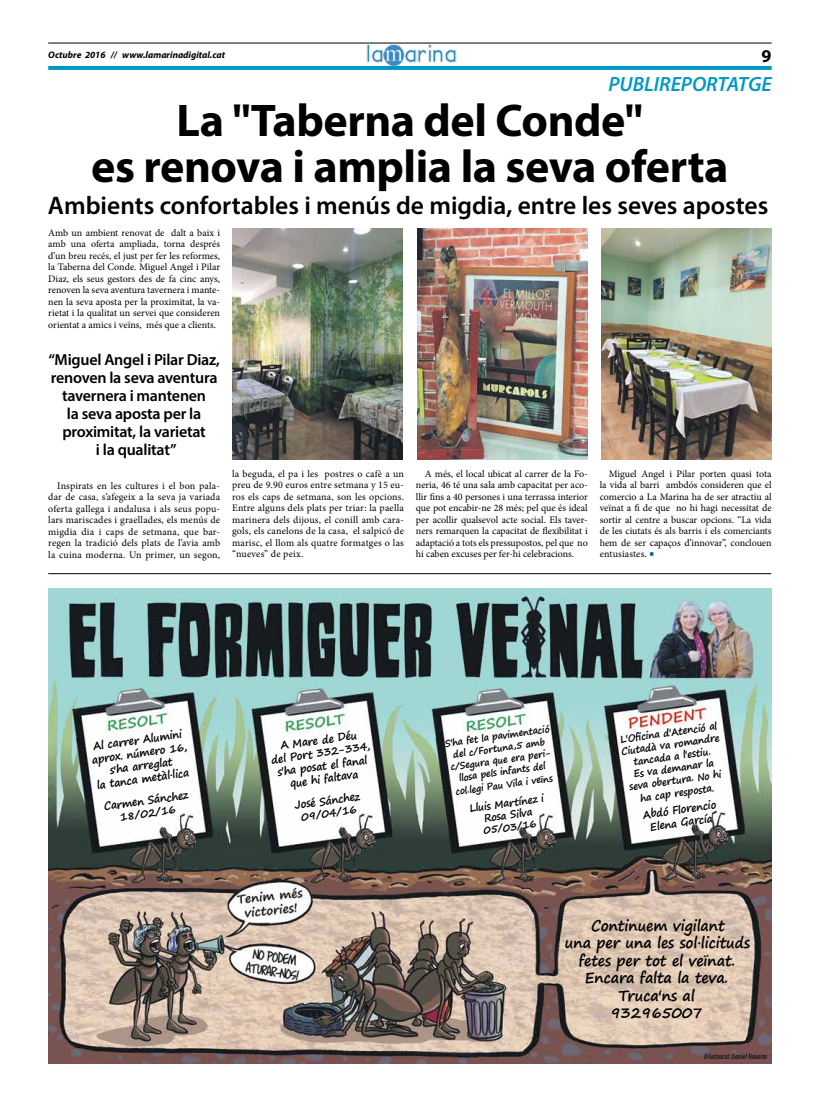
<style>
.page{position:relative;width:820px;height:1106px;background:#fff}
.page>*{position:absolute;margin:0;border:0;box-sizing:border-box;transform-origin:0 0}
.t1{font:700 46px/46px "Myriad Pro";letter-spacing:-.01em;color:#000;text-align:center}
.t2{font:600 25.5px "Myriad Pro";color:#000}
.t3{font:italic 600 20.7px "Myriad Pro";color:#0099c5}
.t4{font:700 18px "Myriad Pro";color:#000}
.t5{font:600 16px/18px "Myriad Pro";letter-spacing:-.015em;color:#000;text-align:center}
.t6{font:700 15px/17.5px "Segoe Print";letter-spacing:-.01em;color:#000;text-align:center;scale:.95 1}
.t7{font:700 11px/13px "Segoe Print";color:#000;text-align:center;scale:.95 1}
.t8{font:700 10.8px/13px "Segoe Print";color:#000;text-align:center;scale:.95 1}
.t9{font:700 10.5px/12px "Segoe Print";color:#000;text-align:center;scale:.95 1}
.t10{font:10px/11.5px "Minion Pro";color:#000;text-align:justify}
.t11{font:700 10px/12px "Segoe Print";color:#000;text-align:center;scale:.95 1}
.t12{font:700 9.5px/12px "Segoe Print";color:#000;text-align:center;scale:.95 1}
.t13{font:italic 700 9.5px "Myriad Pro";color:#000}
.t14{font:italic condensed 8px "Myriad Pro";color:#000}
.s1{font-size:12px;color:#005f8c}
</style>
<div class="page">
<hr style="left:48px;top:43px;width:723px;height:1px;background:#000">
<img style="left:366px;top:42px;width:90px;height:24px">
<svg style="left:48px;top:66px;width:723px;height:4px;background:#049ac6"></svg>
<hr style="left:48px;top:573px;width:722px;height:1px;background:#000">
<img style="left:48px;top:588px;width:723px;height:475px">
<img style="left:232px;top:228px;width:171px;height:231px">
<img style="left:417px;top:228px;width:170px;height:231px">
<img style="left:601px;top:228px;width:170px;height:231px">
<p class="t13" style="left:48px;top:48px;width:178px">Octubre 2016 // www.lamarinadigital.cat</p>
<h3 class="t4" style="left:761px;top:44px;width:11px">9</h3>
<h3 class="t3" style="left:608px;top:71px;width:165px">PUBLIREPORTATGE</h3>
<h1 class="t1" style="left:91px;top:96px;width:638px">La "Taberna del Conde"<br>es renova i amplia la seva oferta</h1>
<h2 class="t2" style="left:48px;top:189px;width:721px">Ambients confortables i menús de migdia, entre les seves apostes</h2>
<p class="t10" style="left:48px;top:227px;width:173px">Amb un ambient renovat de dalt a baix i amb una oferta ampliada, torna després d’un breu recés, el just per fer les reformes, la Taberna del Conde. Miguel Angel i Pilar Diaz, els seus gestors des de fa cinc anys, renoven la seva aventura tavernera i mante&shy;nen la seva aposta per la proximitat, la va&shy;rietat i la qualitat un servei que consideren orientat a amics i veïns, més que a clients.</p>
<h3 class="t5" style="left:48px;top:350px;width:173px">“Miguel Angel i Pilar Diaz, renoven la seva aventura tavernera i mantenen<br>la seva aposta per la proximitat, la varietat<br>i la qualitat”</h3>
<p class="t10" style="left:48px;top:480px;width:173px;text-indent:9px">Inspirats en les cultures i el bon pala&shy;dar de casa, s’afegeix a la seva ja variada oferta gallega i andalusa i als seus popu&shy;lars mariscades i graellades, els menús de migdia dia i caps de setmana, que bar&shy;regen la tradició dels plats de l’avia amb la cuina moderna. Un primer, un segon,</p>
<p class="t10" style="left:232px;top:468px;width:173px">la beguda, el pa i les postres o cafè a un preu de 9.90 euros entre setmana y 15 eu&shy;ros els caps de setmana, son les opcions.<br>Entre alguns dels plats per triar: la paella marinera dels dijous, el conill amb cara&shy;gols, els canelons de la casa, el salpicó de marisc, el llom als quatre formatges o las “nueves” de peix.</p>
<p class="t10" style="left:416px;top:468px;width:173px;text-indent:9px">A més, el local ubicat al carrer de la Fo&shy;neria, 46 té una sala amb capacitat per aco&shy;llir fins a 40 persones i una terrassa interior que pot encabir-ne 28 més; pel que és ideal per acollir qualsevol acte social. Els taver&shy;ners remarquen la capacitat de flexibilitat i adaptació a tots els pressupostos, pel que no hi caben excuses per fer-hi celebracions.</p>
<p class="t10" style="left:599px;top:468px;width:173px;text-indent:9px">Miguel Angel i Pilar porten quasi tota la vida al barri ambdós consideren que el comercio a La Marina ha de ser atractiu al veïnat a fi de que no hi hagi necessitat de sortir al centre a buscar opcions. “La vida de les ciutats és als barris i els comerciants hem de ser capaços d’innovar”, conclouen entusiastes. <span class="s1">■</span></p>
<p class="t7" style="left:89px;top:740px;width:102px;rotate:-8deg">Al carrer Alumini aprox. número 16, s'ha arreglat<br>la tanca metàl·lica</p>
<p class="t7" style="left:103px;top:799px;width:91px;rotate:-8deg">Carmen Sánchez<br>18/02/16</p>
<p class="t7" style="left:268px;top:740px;width:106px;rotate:-8deg">A Mare de Déu<br>del Port 332-334, s'ha posat el fanal que hi faltava</p>
<p class="t7" style="left:293px;top:798px;width:71px;rotate:-8deg">José Sánchez<br>09/04/16</p>
<p class="t12" style="left:444px;top:737px;width:113px;rotate:-8deg">S'ha fet la pavimentació del c/Fortuna,5 amb c/Segura que era peri&shy;llosa pels infants del</p>
<p class="t12" style="left:454px;top:785px;width:105px;rotate:-8deg">col.legi Pau Vila i veïns</p>
<p class="t9" style="left:468px;top:802px;width:81px;rotate:-8deg">Lluis Martínez i<br>Rosa Silva<br>05/03/16</p>
<p class="t11" style="left:618px;top:733px;width:106px;rotate:-8deg">L'Ofi cina d'Atenció al<br>Ciutadà va romandre tancada a l'estiu.<br>Es va demanar la seva obertura. No hi</p>
<p class="t11" style="left:639px;top:792px;width:80px;rotate:-8deg">ha cap resposta.</p>
<p class="t8" style="left:641px;top:808px;width:79px;rotate:-8deg">Abdó Florencio<br>Elena García</p>
<h3 class="t6" style="left:564px;top:916px;width:196px">Continuem vigilant<br>una per una les sol·licituds fetes per tot el veïnat.<br>Encara falta la teva.<br>Truca'ns al<br>932965007</h3>
<p class="t14" style="left:703px;top:1051px;width:64px">Il·lustració: Daniel Navarro</p>
</div>
